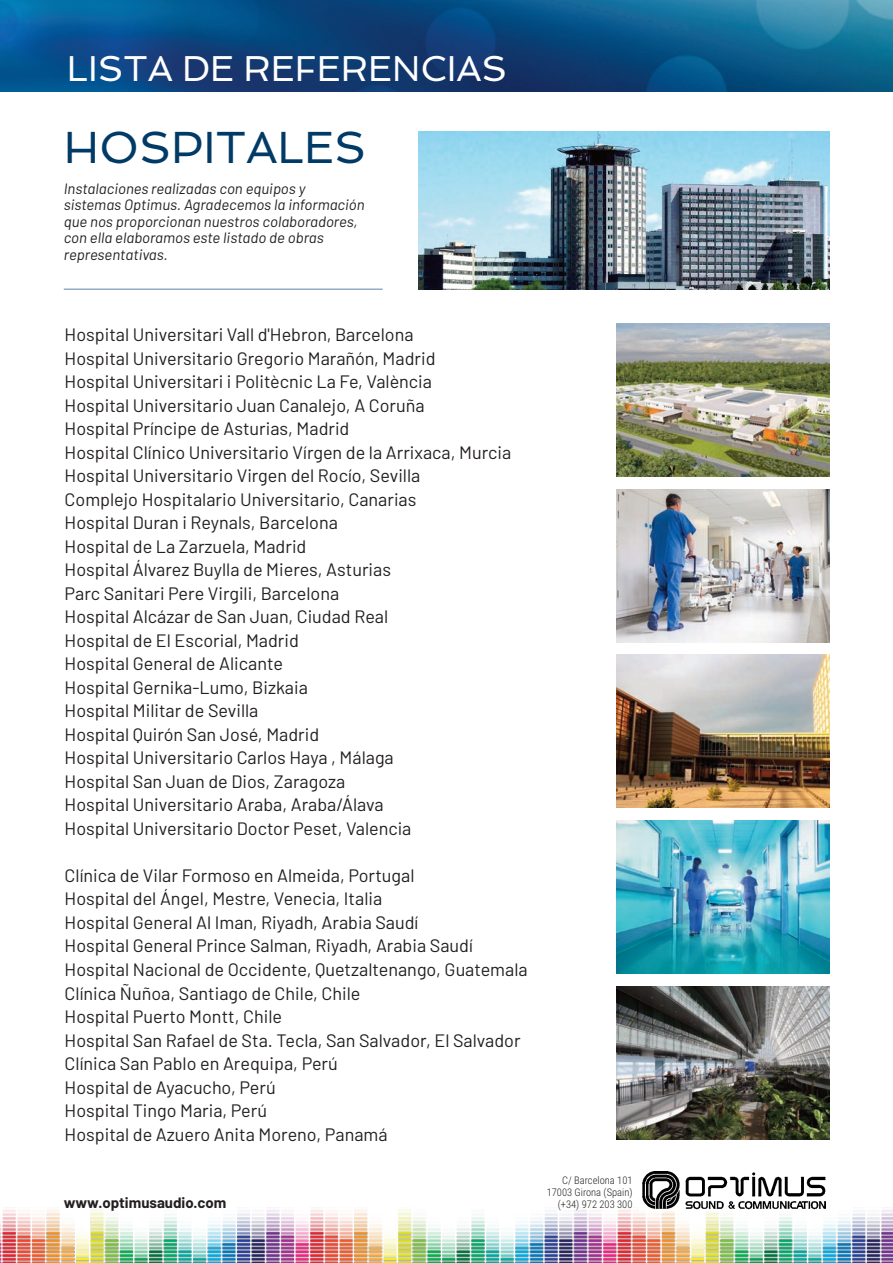
<style>
.page{position:relative;width:893px;height:1263px;background:#fff}
.page>*{position:absolute;margin:0;border:0;box-sizing:border-box;transform-origin:0 0}
.t1{font:45px "Spinnaker";color:#003a67}
.t2{font:36px "Spinnaker";color:#fff}
.t3{font:18px/23.5px "Barlow";color:#231f20}
.t4{font:italic 15px/16.5px "Barlow";color:#231f20}
.t5{font:700 15px "Barlow";color:#231f20}
.t6{font:300 10.5px/12px "Roboto Condensed";color:#231f20;text-align:right}
</style>
<div class="page">
<img style="left:0;top:0;width:893px;height:91px">
<img style="left:0;top:1210px;width:893px;height:53px">
<img style="left:643px;top:1171px;width:183px;height:39px">
<img style="left:617px;top:323px;width:212px;height:153px">
<hr style="left:64px;top:289px;width:319px;height:1px;background:#5e83a9">
<img style="left:419px;top:132px;width:410px;height:157px">
<img style="left:617px;top:489px;width:212px;height:153px">
<img style="left:617px;top:655px;width:212px;height:153px">
<img style="left:617px;top:821px;width:212px;height:153px">
<img style="left:617px;top:986px;width:212px;height:154px">
<h2 class="t2" style="left:67px;top:47px;width:442px">LISTA DE REFERENCIAS</h2>
<h1 class="t1" style="left:64px;top:121px;width:304px">HOSPITALES</h1>
<p class="t4" style="left:64px;top:179px;width:302px">Instalaciones realizadas con equipos y sistemas Optimus. Agradecemos la información que nos proporcionan nuestros colaboradores, con ella elaboramos este listado de obras representativas.</p>
<p class="t3" style="left:65px;top:321px;width:448px">Hospital Universitari Vall d'Hebron, Barcelona<br>Hospital Universitario Gregorio Marañón, Madrid<br>Hospital Universitari i Politècnic La Fe, València<br>Hospital Universitario Juan Canalejo, A Coruña<br>Hospital Príncipe de Asturias, Madrid<br>Hospital Clínico Universitario Vírgen de la Arrixaca, Murcia Hospital Universitario Virgen del Rocío, Sevilla<br>Complejo Hospitalario Universitario, Canarias<br>Hospital Duran i Reynals, Barcelona<br>Hospital de La Zarzuela, Madrid<br>Hospital Álvarez Buylla de Mieres, Asturias<br>Parc Sanitari Pere Virgili, Barcelona<br>Hospital Alcázar de San Juan, Ciudad Real<br>Hospital de El Escorial, Madrid<br>Hospital General de Alicante<br>Hospital Gernika-Lumo, Bizkaia<br>Hospital Militar de Sevilla<br>Hospital Quirón San José, Madrid<br>Hospital Universitario Carlos Haya , Málaga<br>Hospital San Juan de Dios, Zaragoza<br>Hospital Universitario Araba, Araba/Álava<br>Hospital Universitario Doctor Peset, Valencia</p>
<p class="t3" style="left:65px;top:862px;width:465px">Clínica de Vilar Formoso en Almeida, Portugal<br>Hospital del Ángel, Mestre, Venecia, Italia<br>Hospital General Al Iman, Riyadh, Arabia Saudí<br>Hospital General Prince Salman, Riyadh, Arabia Saudí Hospital Nacional de Occidente, Quetzaltenango, Guatemala Clínica Ñuñoa, Santiago de Chile, Chile<br>Hospital Puerto Montt, Chile<br>Hospital San Rafael de Sta. Tecla, San Salvador, El Salvador Clínica San Pablo en Arequipa, Perú<br>Hospital de Ayacucho, Perú<br>Hospital Tingo Maria, Perú<br>Hospital de Azuero Anita Moreno, Panamá</p>
<p class="t5" style="left:64px;top:1191px;width:164px">www.optimusaudio.com</p>
<p class="t6" style="left:547px;top:1174px;width:87px">C/ Barcelona 101<br>17003 Girona (Spain) (+34) 972 203 300</p>
</div>
